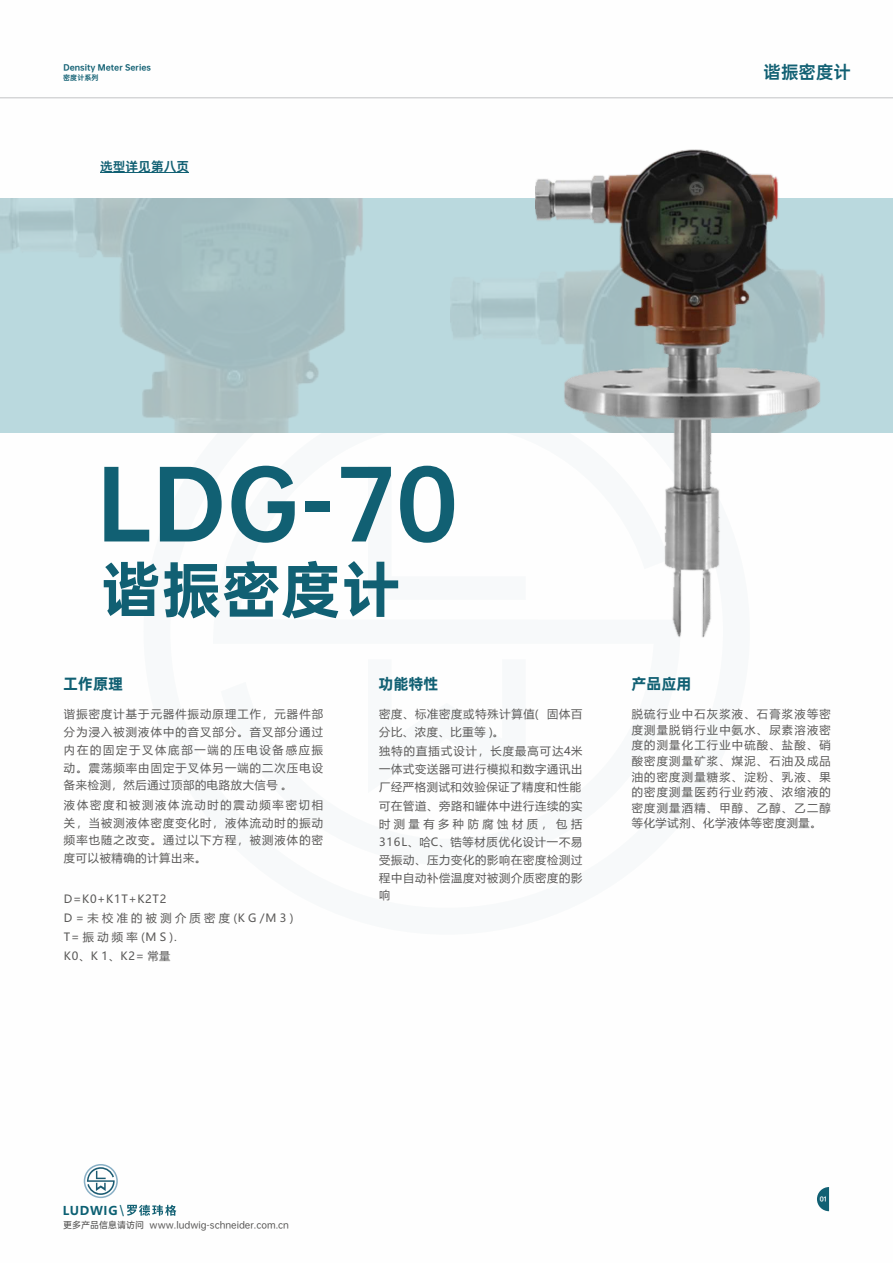
<style>
.page{position:relative;width:893px;height:1263px;background:#fff}
.page>*{position:absolute;margin:0;border:0;box-sizing:border-box;transform-origin:0 0}
.t1{font:90px "OPPO Sans H";color:#116073}
.t2{font:60px "OPPO Sans H";color:#116073}
.t3{font:17.55px "OPPO Sans B";color:#116073}
.t4{font:15px "OPPO Sans H";color:#116073}
.t5{font:12.75px "OPPO Sans B";color:#116073}
.t6{font:700 12px "Microsoft Ya Hei";letter-spacing:.06em;color:#0c6073}
.t7{font:11.25px/17.9px "Microsoft Ya Hei";letter-spacing:.065em;color:#595857;text-align:justify}
.t8{font:9px "OPPO Sans M";color:#595857}
.t9{font:7.8px "OPPO Sans H";color:#116073}
.t10{font:7.05px "OPPO Sans B";color:#116073}
.t11{font:6px "OPPO Sans H";color:#fff}
.s1{font-family:"Arial";font-weight:400;font-size:15.15px}
</style>
<div class="page">
<svg style="left:0;top:198px;width:893px;height:235px;background:#b2cfd3"></svg>
<hr style="left:0;top:97px;width:893px;height:1px;background:#c9cacb">
<hr style="left:101px;top:172px;width:88px;height:1px;background:#116073">
<svg style="left:817px;top:1187px;width:12px;height:24px"></svg>
<svg style="left:84px;top:1164px;width:34px;height:34px"></svg>
<svg style="left:127px;top:1205px;width:49px;height:11px"></svg>
<img style="left:535px;top:150px;width:286px;height:488px">
<p class="t9" style="left:63px;top:63px;width:89px">Density Meter Series</p>
<h3 class="t3" style="left:763px;top:63px;width:89px">谐振密度计</h3>
<p class="t10" style="left:63px;top:74px;width:37px">密度计系列</p>
<p class="t5" style="left:100px;top:160px;width:91px">选型详见第八页</p>
<h1 class="t1" style="left:97px;top:458px;width:362px">LDG-70</h1>
<h2 class="t2" style="left:101px;top:559px;width:302px">谐振密度计</h2>
<h3 class="t4" style="left:63px;top:676px;width:61px">工作原理</h3>
<p class="t7" style="left:64px;top:706px;width:261px">谐振密度计基于元器件振动原理工作，元器件部分为浸入被测液体中的音叉部分。音叉部分通过内在的固定于叉体底部一端的压电设备感应振动。震荡频率由固定于叉体另一端的二次压电设备来检测，然后通过顶部的电路放大信号 。</p>
<p class="t7" style="left:64px;top:797px;width:261px">液体密度和被测液体流动时的震动频率密切相关，当被测液体密度变化时，液体流动时的振动频率也随之改变。通过以下方程，被测液体的密度可以被精确的计算出来。</p>
<p class="t7" style="left:64px;top:890px;width:104px">D=K0+K1T+K2T2</p>
<p class="t7" style="left:64px;top:910px;width:231px">D = 未 校 准 的 被 测 介 质 密 度 (K G /M 3 )</p>
<p class="t7" style="left:64px;top:948px;width:108px">K0、K 1、K2= 常量</p>
<p class="t7" style="left:64px;top:929px;width:114px">T= 振 动 频 率 (M S ).</p>
<h3 class="t4" style="left:379px;top:676px;width:61px">功能特性</h3>
<h3 class="t4" style="left:631px;top:676px;width:61px">产品应用</h3>
<p class="t7" style="left:632px;top:707px;width:201px;line-height:15.6px">脱硫行业中石灰浆液、石膏浆液等密度测量脱销行业中氨水、尿素溶液密度的测量化工行业中硫酸、盐酸、硝酸密度测量矿浆、煤泥、石油及成品油的密度测量糖浆、淀粉、乳液、果的密度测量医药行业药液、浓缩液的密度测量酒精、甲醇、乙醇、乙二醇等化学试剂、化学液体等密度测量。</p>
<p class="t7" style="left:379px;top:706px;width:205px">密度、标准密度或特殊计算值( 固体百分比、浓度、比重等 )。</p>
<p class="t7" style="left:379px;top:743px;width:205px">独特的直插式设计，长度最高可达4米一体式变送器可进行模拟和数字通讯出厂经严格测试和效验保证了精度和性能</p>
<p class="t7" style="left:379px;top:798px;width:205px">可在管道、旁路和罐体中进行连续的实时测量有多种防腐蚀材质，包括316L、哈C、锆等材质优化设计一不易受振动、压力变化的影响在密度检测过程中自动补偿温度对被测介质密度的影响</p>
<p class="t6" style="left:63px;top:1205px;width:63px">LUDWIG <span class="s1">\</span></p>
<p class="t8" style="left:63px;top:1220px;width:227px">更多产品信息请访问 www.ludwig-schneider.com.cn</p>
<p class="t11" style="left:820px;top:1196px;width:9px">01</p>
</div>
